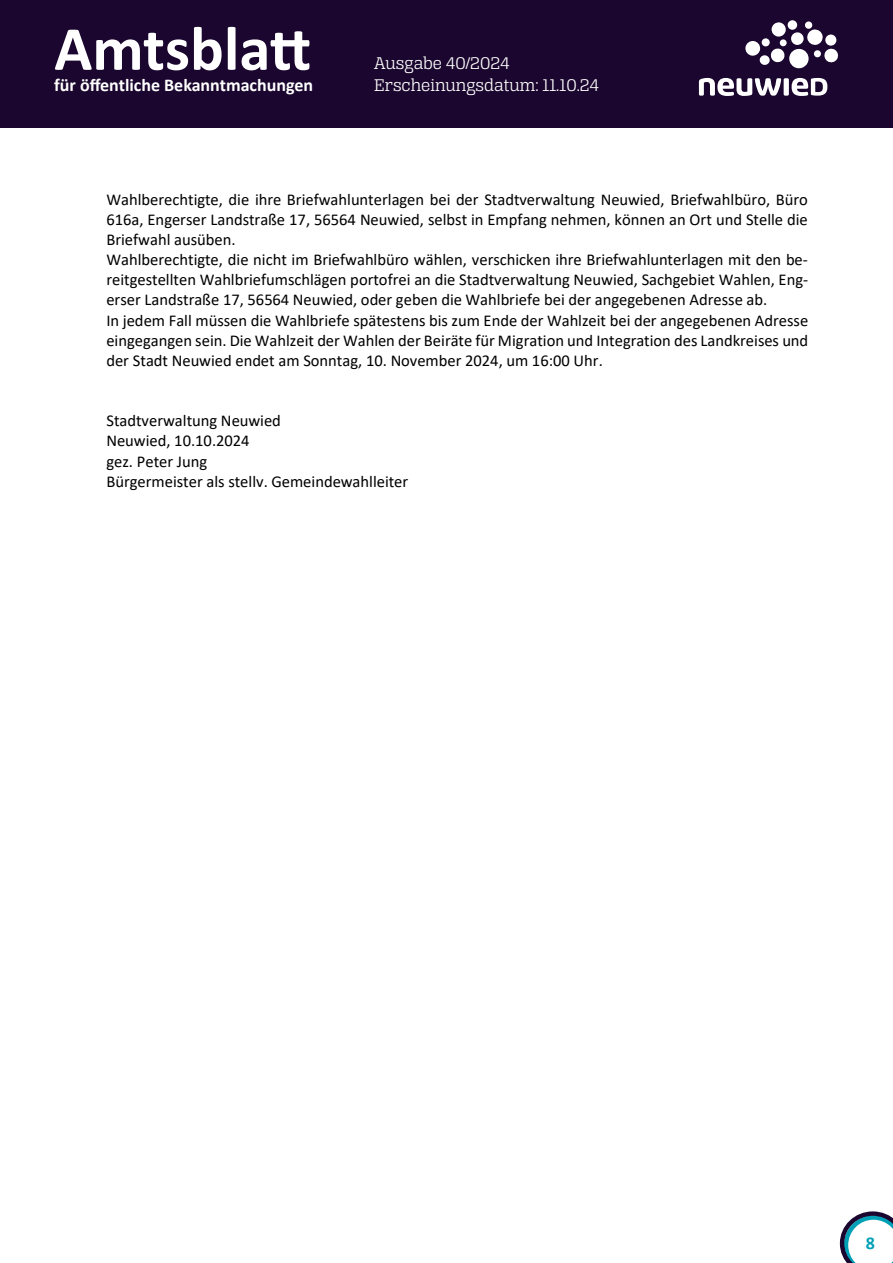
<style>
.page{position:relative;width:893px;height:1263px;background:#fff}
.page>*{position:absolute;margin:0;border:0;box-sizing:border-box;transform-origin:0 0}
.t1{font:700 63px "Calibri";color:#fff}
.t2{font:18px/21.6px "Alianza Slab 300";color:#fff}
.t3{font:700 18px "Calibri";color:#fff}
.t4{font:700 18px "Calibri";color:#00a0b6}
.t5{font:16.5px/20.1px "Calibri";color:#000}
</style>
<div class="page">
<svg style="left:840px;top:1211px;width:53px;height:52px"></svg>
<div style="left:0;top:0;width:893px;height:128px;background:#1a062e"></div>
<svg style="left:745px;top:22px;width:93px;height:47px"></svg>
<div style="left:787px;top:20px;width:10px;height:10px;background:#fff;border-radius:50%"></div>
<svg style="left:699px;top:78px;width:128px;height:18px"></svg>
<h1 class="t1" style="left:54px;top:4px;width:258px">Amtsblatt</h1>
<p class="t3" style="left:54px;top:73px;width:260px">für öffentliche Bekanntmachungen</p>
<p class="t2" style="left:374px;top:53px;width:227px">Ausgabe 40/2024<br>Erscheinungsdatum: 11.10.24</p>
<p class="t5" style="left:106px;top:189px;width:703px">Wahlberechtigte, die ihre Briefwahlunterlagen bei der Stadtverwaltung Neuwied, Briefwahlbüro, Büro 616a, Engerser Landstraße 17, 56564 Neuwied, selbst in Empfang nehmen, können an Ort und Stelle die Briefwahl ausüben.<br>Wahlberechtigte, die nicht im Briefwahlbüro wählen, verschicken ihre Briefwahlunterlagen mit den be&shy;reitgestellten Wahlbriefumschlägen portofrei an die Stadtverwaltung Neuwied, Sachgebiet Wahlen, Eng&shy;erser Landstraße 17, 56564 Neuwied, oder geben die Wahlbriefe bei der angegebenen Adresse ab.<br>In jedem Fall müssen die Wahlbriefe spätestens bis zum Ende der Wahlzeit bei der angegebenen Adresse eingegangen sein. Die Wahlzeit der Wahlen der Beiräte für Migration und Integration des Landkreises und der Stadt Neuwied endet am Sonntag, 10. November 2024, um 16:00 Uhr.</p>
<p class="t5" style="left:106px;top:410px;width:303px">Stadtverwaltung Neuwied<br>Neuwied, 10.10.2024<br>gez. Peter Jung<br>Bürgermeister als stellv. Gemeindewahlleiter</p>
<p class="t4" style="left:866px;top:1230px;width:11px">8</p>
</div>
